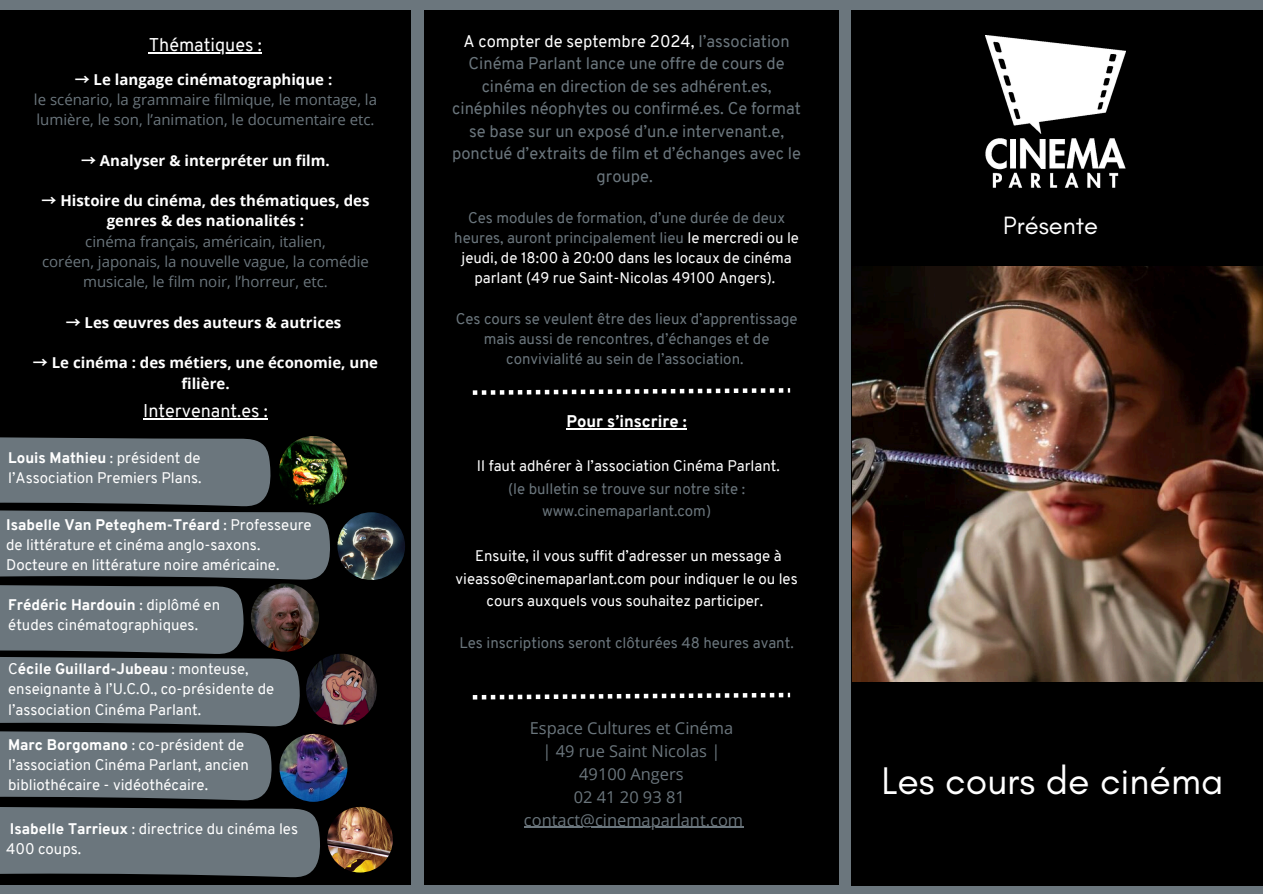
<style>
.page{position:relative;width:1263px;height:894px;background:#fff}
.page>*{position:absolute;margin:0;border:0;box-sizing:border-box;transform-origin:0 0}
.t1{font:39.3px "Glacial Indifference";color:#fff}
.t2{font:25.5px "Glacial Indifference";color:#fff}
.t3{font:18px "Overpass";color:#fff}
.t4{font:16.5px/22.5px "Overpass";color:#6b767d;text-align:center}
.t5{font:16.5px/23px "Open Sans";color:#6b767d;text-align:center}
.t6{font:800 16.5px "Overpass";color:#fff}
.t7{font:15px/20.2px "Overpass";color:#fff}
.t8{font:15px/20.2px "Overpass";color:#6b767d;text-align:center}
.t9{font:15px/20.2px "Open Sans";color:#6b767d}
.t10{font:700 15px/20.2px "Open Sans";color:#fff;text-align:center}
.t11{font:800 15px "Overpass";color:#fff}
.s1{font-family:"Noto Sans CJ Ksc"}
.s2{font-weight:400}
.s3{font-weight:800}
.s4{color:#fff}
.s5{color:#6b767d}
</style>
<div class="page">
<div style="left:0;top:0;width:1263px;height:893px;background:#6b767d"></div>
<div style="left:424px;top:11px;width:415px;height:874px;background:#000"></div>
<div style="left:851px;top:11px;width:412px;height:874px;background:#000"></div>
<div style="left:0;top:11px;width:411px;height:874px;background:#000"></div>
<img style="left:986px;top:36px;width:139px;height:152px">
<img style="left:279px;top:436px;width:68px;height:68px;border-radius:50%">
<svg style="left:473px;top:692px;width:317px;height:7px"></svg>
<img style="left:852px;top:266px;width:411px;height:415px">
<hr style="left:566px;top:428px;width:121px;height:1px;background:#fff">
<svg style="left:473px;top:388px;width:317px;height:7px"></svg>
<hr style="left:143px;top:418px;width:125px;height:1px;background:#fff">
<hr style="left:524px;top:826px;width:219px;height:1px;background:#6b767d">
<hr style="left:149px;top:52px;width:113px;height:1px;background:#fff">
<img style="left:337px;top:512px;width:68px;height:68px;border-radius:50%">
<img style="left:306px;top:653px;width:71px;height:71px;border-radius:50%">
<img style="left:279px;top:733px;width:68px;height:68px;border-radius:50%">
<svg style="left:0;top:436px;width:330px;height:441px;background:#586166"></svg>
<img style="left:327px;top:806px;width:66px;height:66px;border-radius:50%">
<p class="t3" style="left:149px;top:37px;width:114px">Thématiques :</p>
<p class="t10" style="left:75px;top:69px;width:259px"><span class="s1">→</span> Le langage cinématographique :</p>
<p class="t9" style="left:34px;top:89px;width:345px">le scénario, la grammaire filmique, le montage, la lumière, le son, l’animation, le documentaire etc.</p>
<p class="t10" style="left:81px;top:150px;width:250px"><span class="s1">→</span> Analyser &amp; interpréter un film.</p>
<p class="t10" style="left:41px;top:190px;width:330px"><span class="s1">→</span> Histoire du cinéma, des thématiques, des genres &amp; des nationalités :</p>
<p class="t9" style="left:85px;top:231px;width:242px">cinéma français, américain, italien,</p>
<p class="t9" style="left:42px;top:251px;width:328px;text-align:center">coréen, japonais, la nouvelle vague, la comédie musicale, le film noir, l’horreur, etc.</p>
<p class="t10" style="left:66px;top:312px;width:277px"><span class="s1">→</span> Les œuvres des auteurs &amp; autrices</p>
<p class="t10" style="left:33px;top:352px;width:347px"><span class="s1">→</span> Le cinéma : des métiers, une économie, une filière.</p>
<p class="t3" style="left:143px;top:403px;width:126px">Intervenant.es :</p>
<p class="t11" style="left:8px;top:451px;width:194px">Louis Mathieu <span class="s2">: président de</span></p>
<p class="t7" style="left:8px;top:469px;width:195px">l’Association Premiers Plans.</p>
<p class="t7" style="left:6px;top:516px;width:307px"><span class="s3">Isabelle Van Peteghem-Tréard</span> : Professeure de littérature et cinéma anglo-saxons.</p>
<h4 class="t7" style="left:6px;top:556px;width:275px">Docteure en littérature noire américaine.</h4>
<p class="t11" style="left:8px;top:598px;width:213px">Frédéric Hardouin <span class="s2">: diplômé en</span></p>
<p class="t7" style="left:8px;top:616px;width:191px">études cinématographiques.</p>
<p class="t7" style="left:8px;top:660px;width:268px">C<span class="s3">écile Guillard-Jubeau</span> : monteuse, enseignante à l’U.C.O., co-présidente de l’association Cinéma Parlant.</p>
<p class="t7" style="left:8px;top:735px;width:242px"><span class="s3">Marc Borgomano</span> : co-président de l’association Cinéma Parlant, ancien bibliothécaire - vidéothécaire.</p>
<p class="t7" style="left:6px;top:819px;width:293px"><span class="s3">Isabelle Tarrieux</span> : directrice du cinéma les<br>400 coups.</p>
<p class="t4" style="left:452px;top:31px;width:350px"><span class="s4">A compter de septembre 2024,</span> l’association Cinéma Parlant lance une offre de cours de cinéma en direction de ses adhérent.es, cinéphiles néophytes ou confirmé.es. Ce format se base sur un exposé d’un.e intervenant.e, ponctué d’extraits de film et d’échanges avec le groupe.</p>
<p class="t7" style="left:454px;top:208px;width:346px;text-align:center"><span class="s5">Ces modules de formation, d’une durée de deux heures, auront principalement lieu</span> le mercredi ou le jeudi, de 18:00 à 20:00 dans les locaux de cinéma parlant (49 rue Saint-Nicolas 49100 Angers).</p>
<p class="t8" style="left:456px;top:310px;width:343px">Ces cours se veulent être des lieux d’apprentissage mais aussi de rencontres, d’échanges et de convivialité au sein de l’association.</p>
<h5 class="t6" style="left:566px;top:415px;width:122px">Pour s’inscrire :</h5>
<h5 class="t7" style="left:477px;top:457px;width:304px">Il faut adhérer à l’association Cinéma Parlant.</h5>
<h4 class="t8" style="left:508px;top:480px;width:239px">(le bulletin se trouve sur notre site :</h4>
<p class="t8" style="left:542px;top:502px;width:171px">www.cinemaparlant.com)</p>
<p class="t7" style="left:455px;top:546px;width:344px;line-height:22.5px;text-align:center">Ensuite, il vous suffit d’adresser un message à vieasso@cinemaparlant.com pour indiquer le ou les cours auxquels vous souhaitez participer.</p>
<p class="t8" style="left:459px;top:634px;width:336px">Les inscriptions seront clôturées 48 heures avant.</p>
<p class="t5" style="left:530px;top:715px;width:205px">Espace Cultures et Cinéma | 49 rue Saint Nicolas |<br>49100 Angers<br>02 41 20 93 81</p>
<p class="t5" style="left:524px;top:807px;width:221px">contact@cinemaparlant.com</p>
<p class="t2" style="left:1003px;top:209px;width:96px">Présente</p>
<p class="t1" style="left:881px;top:756px;width:343px">Les cours de cinéma</p>
</div>
